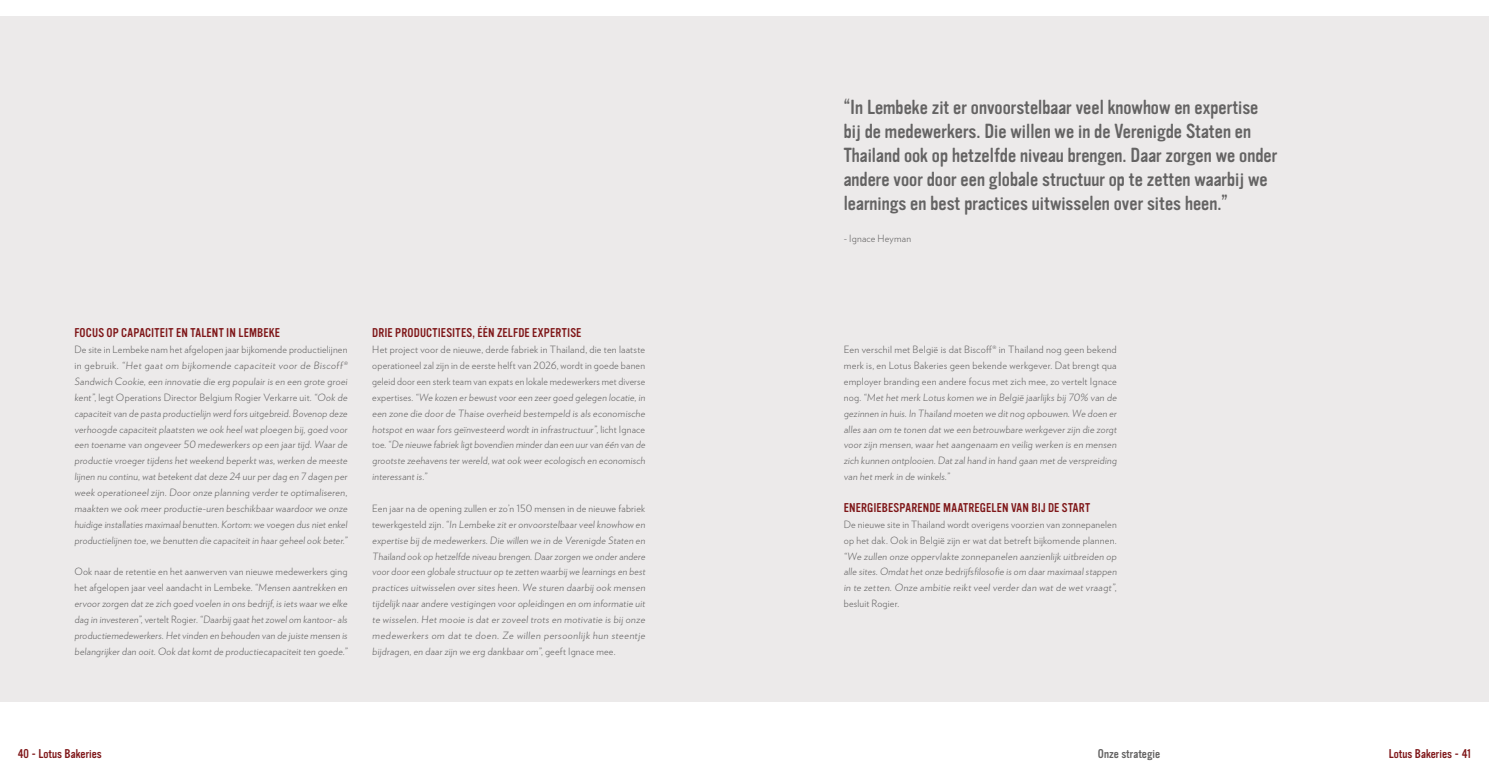
<style>
.page{position:relative;width:1489px;height:776px;background:#fff}
.page>*{position:absolute;margin:0;border:0;box-sizing:border-box;transform-origin:0 0}
.t1{font:20px/24px "Vinyl OT";color:#646363}
.t2{font:12.5px "Vinyl OT";letter-spacing:.01em;color:#7f1719}
.t3{font:12.5px "Vinyl OT";color:#646363}
.t4{font:300 10px/15.9px "Verlag";letter-spacing:.02em;color:#646363}
</style>
<div class="page">
<div style="left:0;top:16px;width:1488px;height:686px;background:#eceaea"></div>
<p class="t2" style="left:74px;top:326px;width:207px">FOCUS OP CAPACITEIT EN TALENT IN LEMBEKE</p>
<p class="t4" style="left:74px;top:341px;width:276px">De site in Lembeke nam het afgelopen jaar bijkomende productielijnen in gebruik. “Het gaat om bijkomende capaciteit voor de Biscoff® Sandwich Cookie, een innovatie die erg populair is en een grote groei kent”, legt Operations Director Belgium Rogier Verkarre uit. “Ook de capaciteit van de pasta productielijn werd fors uitgebreid.Bovenop deze verhoogde capaciteit plaatsten we ook heel wat ploegen bij, goed voor een toename van ongeveer 50 medewerkers op een jaar tijd. Waar de productie vroeger tijdens het weekend beperkt was, werken de meeste lijnen nu continu, wat betekent dat deze 24 uur per dag en 7 dagen per week operationeel zijn. Door onze planning verder te optimaliseren, maakten we ook meer productie-uren beschikbaar waardoor we onze huidige installaties maximaalbenutten.Kortom:we voegen dus niet enkel productielijnen toe,we benutten die capaciteit in haar geheelook beter.”</p>
<p class="t4" style="left:74px;top:563px;width:276px">Ook naar de retentie en het aanwerven van nieuwe medewerkers ging het afgelopen jaar veel aandacht in Lembeke. “Mensen aantrekken en ervoor zorgen dat ze zich goed voelen in ons bedrijf, is iets waar we elke dag in investeren”, vertelt Rogier.“Daarbij gaat het zowelom kantoor- als productiemedewerkers.Het vinden en behouden van de juiste mensen is belangrijker dan ooit. Ook dat komt de productiecapaciteit ten goede.”</p>
<p class="t2" style="left:372px;top:326px;width:211px">DRIE PRODUCTIESITES, ÉÉN ZELFDE EXPERTISE</p>
<p class="t4" style="left:372px;top:341px;width:276px">Het project voor de nieuwe, derde fabriek in Thailand, die ten laatste operationeel zal zijn in de eerste helft van 2026, wordt in goede banen geleid door een sterk team van expats en lokale medewerkers met diverse expertises. “We kozen er bewust voor een zeer goed gelegen locatie, in een zone die door de Thaise overheid bestempeld is als economische hotspot en waar fors geïnvesteerd wordt in infrastructuur”, licht Ignace toe. “De nieuwe fabriek ligt bovendien minderdan een uurvan één van de grootste zeehavens ter wereld, wat ook weer ecologisch en economisch interessant is.”</p>
<p class="t4" style="left:372px;top:500px;width:276px">Een jaar na de opening zullen er zo’n 150 mensen in de nieuwe fabriek tewerkgesteld zijn. “In Lembeke zit er onvoorstelbaar veel knowhow en expertise bij de medewerkers. Die willen we in de Verenigde Staten en Thailand ook op hetzelfde niveau brengen.Daarzorgen we onderandere voor door een globale structuur op te zetten waarbij we learnings en best practices uitwisselen over sites heen. We sturen daarbij ook mensen tijdelijk naar andere vestigingen voor opleidingen en om informatie uit te wisselen. Het mooie is dat er zoveel trots en motivatie is bij onze medewerkers om dat te doen. Ze willen persoonlijk hun steentje bijdragen, en daar zijn we erg dankbaar om”, geeft Ignace mee.</p>
<p class="t1" style="left:843px;top:95px;width:435px">“In Lembeke zit er onvoorstelbaar veel knowhow en expertise bij de medewerkers. Die willen we in de Verenigde Staten en Thailand ook op hetzelfde niveau brengen. Daar zorgen we onder andere voor door een globale structuur op te zetten waarbij we learnings en best practices uitwisselen over sites heen.”</p>
<p class="t4" style="left:843px;top:230px;width:69px">- Ignace Heyman</p>
<p class="t4" style="left:843px;top:341px;width:276px">Een verschil met België is dat Biscoff® in Thailand nog geen bekend merk is, en Lotus Bakeries geen bekende werkgever. Dat brengt qua employer branding een andere focus met zich mee, zo vertelt Ignace nog. “Met het merk Lotus komen we in België jaarlijks bij 70% van de gezinnen in huis.In Thailand moeten we dit nog opbouwen.We doen er alles aan om te tonen dat we een betrouwbare werkgever zijn die zorgt voor zijn mensen, waar het aangenaam en veilig werken is en mensen zich kunnen ontplooien. Dat zal hand in hand gaan met de verspreiding van het merk in de winkels.”</p>
<p class="t2" style="left:843px;top:501px;width:248px">ENERGIEBESPARENDE MAATREGELEN VAN BIJ DE START</p>
<p class="t4" style="left:843px;top:516px;width:276px">De nieuwe site in Thailand wordt overigens voorzien van zonnepanelen op het dak. Ook in België zijn er wat dat betreft bijkomende plannen. “We zullen onze oppervlakte zonnepanelen aanzienlijk uitbreiden op alle sites.Omdat het onze bedrijfsfilosofie is om daar maximaalstappen in te zetten. Onze ambitie reikt veel verder dan wat de wet vraagt”, besluit Rogier.</p>
<p class="t2" style="left:18px;top:747px;width:86px">40 - Lotus Bakeries</p>
<p class="t3" style="left:1097px;top:747px;width:64px">Onze strategie</p>
<p class="t2" style="left:1388px;top:747px;width:84px">Lotus Bakeries - 41</p>
</div>
